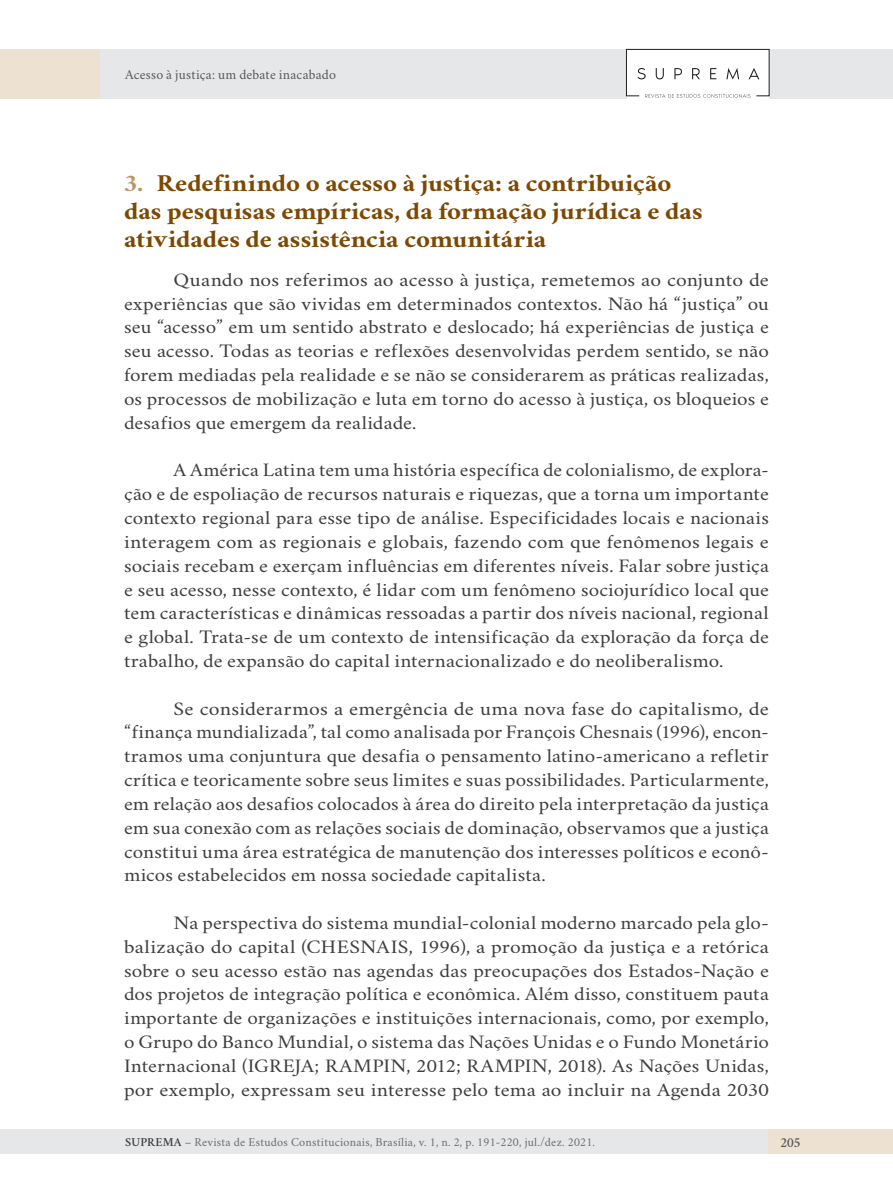
<style>
.page{position:relative;width:893px;height:1191px;background:#fff}
.page>*{position:absolute;margin:0;border:0;box-sizing:border-box;transform-origin:0 0}
.t1{font:700 24.5px/28px "Crimson";color:#7d4800;scale:1.1 1}
.texto_corrido_pt{font:19.25px/23.8px "Crimson";letter-spacing:.005em;color:#3e3e3f;text-align:justify;scale:1.08 1}
.texto_corrido_pt-2{font:19.25px/23.8px "Crimson";letter-spacing:.005em;color:#3e3e3f;text-align:justify;scale:1.13 1}
.texto_corrido_pt-3{font:19.25px/23.8px "Crimson";letter-spacing:.005em;color:#3e3e3f;text-align:justify;scale:1.1 1}
.texto_corrido_pt-4{font:19.25px/23.8px "Crimson";letter-spacing:.005em;color:#3e3e3f;text-align:justify;scale:1.12 1}
.t2{font:14px "Crimson";letter-spacing:.015em;color:#57585a}
.t3{font:600 14px "Crimson";color:#57585a}
.t4{font:12.25px "Crimson";letter-spacing:.02em;color:#6c6d70}
.s1{color:#bb9367}
.s2{font-weight:600;color:#3e3e3f}
</style>
<div class="page">
<div style="left:0;top:49px;width:893px;height:50px;background:#e6e7e9"></div>
<div style="left:0;top:1129px;width:844px;height:25px;background:#e6e7e9"></div>
<div style="left:769px;top:1129px;width:124px;height:25px;background:#ede1d1"></div>
<div style="left:627px;top:50px;width:142px;height:49px;background:#fff"></div>
<svg style="left:626px;top:48px;width:144px;height:50px"></svg>
<div style="left:0;top:49px;width:100px;height:50px;background:#ede1d1"></div>
<p class="t2" style="left:125px;top:64px;width:213px">Acesso à justiça: um debate inacabado</p>
<p class="t1" style="left:124px;top:168px;width:528px"><span class="s1">3.</span> Redefinindo o acesso à justiça: a contribuição das pesquisas empíricas, da formação jurídica e das atividades de assistência comunitária</p>
<p class="texto_corrido_pt-4" style="left:124px;top:265px;width:577px;text-indent:50px">Quando nos referimos ao acesso à justiça, remetemos ao conjunto de experiências que são vividas em determinados contextos. Não há “justiça” ou seu “acesso” em um sentido abstrato e deslocado; há experiências de justiça e seu acesso. Todas as teorias e reflexões desenvolvidas perdem sentido, se não forem mediadas pela realidade e se não se considerarem as práticas realizadas, os processos de mobilização e luta em torno do acesso à justiça, os bloqueios e desafios que emergem da realidade.</p>
<p class="texto_corrido_pt" style="left:124px;top:456px;width:599px;text-indent:50px">A América Latina tem uma história específica de colonialismo, de explora&shy;ção e de espoliação de recursos naturais e riquezas, que a torna um importante contexto regional para esse tipo de análise. Especificidades locais e nacionais interagem com as regionais e globais, fazendo com que fenômenos legais e sociais recebam e exerçam influências em diferentes níveis. Falar sobre justiça e seu acesso, nesse contexto, é lidar com um fenômeno sociojurídico local que tem características e dinâmicas ressoadas a partir dos níveis nacional, regional e global. Trata-se de um contexto de intensificação da exploração da força de trabalho, de expansão do capital internacionalizado e do neoliberalismo.</p>
<p class="texto_corrido_pt-2" style="left:124px;top:694px;width:572px;text-indent:50px">Se considerarmos a emergência de uma nova fase do capitalismo, de “finança mundializada”, tal como analisada por François Chesnais (1996), encon&shy;tramos uma conjuntura que desafia o pensamento latino-americano a refletir crítica e teoricamente sobre seus limites e suas possibilidades. Particularmente, em relação aos desafios colocados à área do direito pela interpretação da justiça em sua conexão com as relações sociais de dominação, observamos que a justiça constitui uma área estratégica de manutenção dos interesses políticos e econô&shy;micos estabelecidos em nossa sociedade capitalista.</p>
<p class="texto_corrido_pt-3" style="left:124px;top:908px;width:588px;text-indent:50px">Na perspectiva do sistema mundial-colonial moderno marcado pela glo&shy;balização do capital (CHESNAIS, 1996), a promoção da justiça e a retórica sobre o seu acesso estão nas agendas das preocupações dos Estados-Nação e dos projetos de integração política e econômica. Além disso, constituem pauta importante de organizações e instituições internacionais, como, por exemplo, o Grupo do Banco Mundial, o sistema das Nações Unidas e o Fundo Monetário Internacional (IGREJA; RAMPIN, 2012; RAMPIN, 2018). As Nações Unidas, por exemplo, expressam seu interesse pelo tema ao incluir na Agenda 2030</p>
<p class="t4" style="left:125px;top:1132px;width:471px"><span class="s2">SUPREMA</span> – Revista de Estudos Constitucionais, Brasília, v. 1, n. 2, p. 191-220, jul./dez. 2021.</p>
<p class="t3" style="left:781px;top:1132px;width:21px">205</p>
</div>
